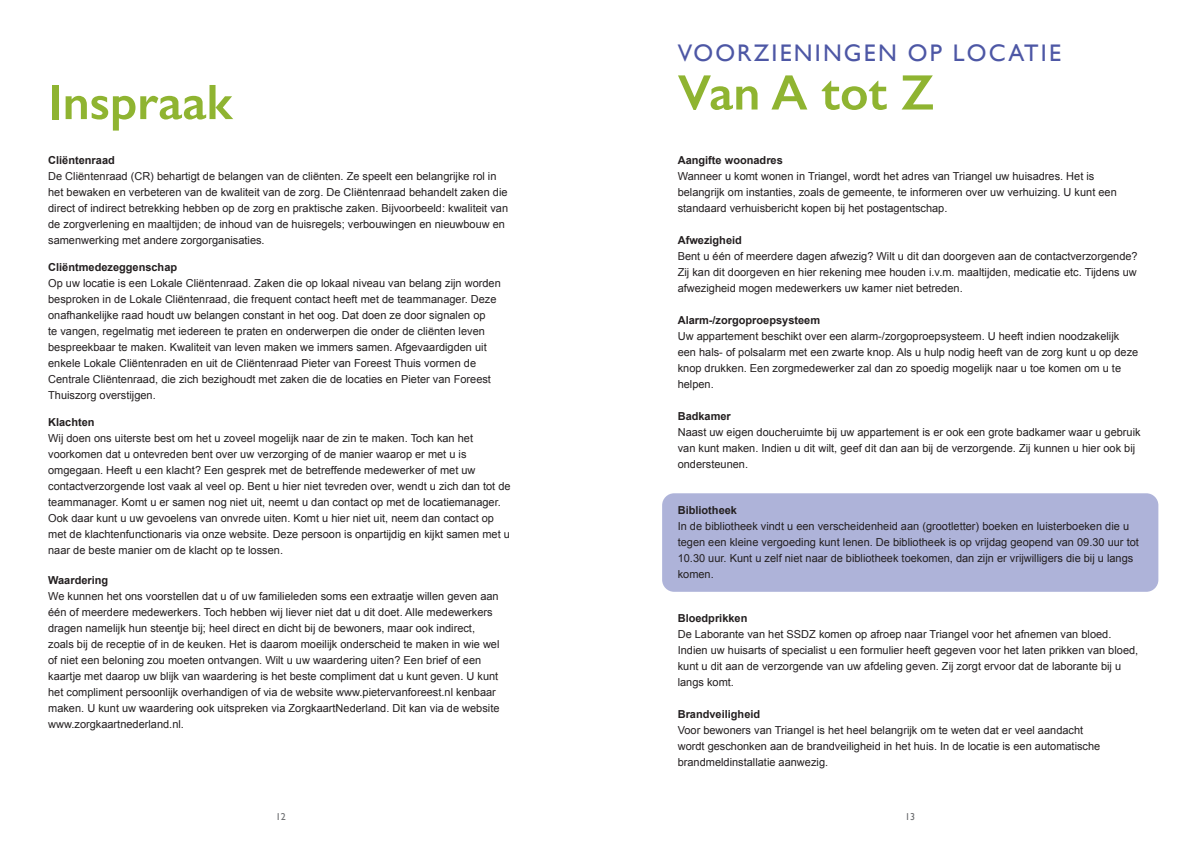
<style>
.page{position:relative;width:1191px;height:842px;background:#fff}
.page>*{position:absolute;margin:0;border:0;box-sizing:border-box;transform-origin:0 0}
.Kop_3{font:600 50px "Gill Sans";color:#8fb431}
.Kop_3-2{font:24px "Gill Sans";letter-spacing:.09em;color:#4d57a5}
.body{font:11px/16px "Arial";color:#231f20}
.Kop_3-3{font:11px/16px "Arial";color:#231f20}
.Kop_3-4{font:700 11px "Arial";color:#231f20}
.body-2{font:700 11px "Arial";color:#231f20}
.t1{font:10px "Gill Sans";color:#6c6d70}
</style>
<div class="page">
<div style="left:662px;top:493px;width:496px;height:99px;background:#aeb3d9;border-radius:12px"></div>
<p class="Kop_3-2" style="left:677px;top:38px;width:385px">VOORZIENINGEN OP LOCATIE</p>
<p class="Kop_3" style="left:48px;top:72px;width:186px">Inspraak</p>
<p class="Kop_3" style="left:677px;top:62px;width:258px">Van A tot Z</p>
<p class="body-2" style="left:677px;top:153px;width:107px">Aangifte woonadres</p>
<p class="body" style="left:677px;top:168px;width:440px">Wanneer u komt wonen in Triangel, wordt het adres van Triangel uw huisadres. Het is belangrijk om instanties, zoals de gemeente, te informeren over uw verhuizing. U kunt een standaard verhuisbericht kopen bij het postagentschap.</p>
<p class="body-2" style="left:677px;top:233px;width:66px">Afwezigheid</p>
<p class="body" style="left:677px;top:248px;width:461px;text-align:justify">Bent u één of meerdere dagen afwezig? Wilt u dit dan doorgeven aan de contactverzorgende?<br>Zij kan dit doorgeven en hier rekening mee houden i.v.m. maaltijden, medicatie etc. Tijdens uw afwezigheid mogen medewerkers uw kamer niet betreden.</p>
<p class="body-2" style="left:677px;top:313px;width:144px">Alarm-/zorgoproepsysteem</p>
<p class="body" style="left:677px;top:328px;width:462px">Uw appartement beschikt over een alarm-/zorgoproepsysteem. U heeft indien noodzakelijk een hals- of polsalarm met een zwarte knop. Als u hulp nodig heeft van de zorg kunt u op deze knop drukken. Een zorgmedewerker zal dan zo spoedig mogelijk naar u toe komen om u te helpen.</p>
<p class="body-2" style="left:677px;top:409px;width:55px">Badkamer</p>
<p class="body" style="left:677px;top:424px;width:464px">Naast uw eigen doucheruimte bij uw appartement is er ook een grote badkamer waar u gebruik van kunt maken. Indien u dit wilt, geef dit dan aan bij de verzorgende. Zij kunnen u hier ook bij ondersteunen.</p>
<p class="Kop_3-4" style="left:677px;top:503px;width:61px">Bibliotheek</p>
<p class="body" style="left:677px;top:518px;width:463px">In de bibliotheek vindt u een verscheidenheid aan (grootletter) boeken en luisterboeken die u tegen een kleine vergoeding kunt lenen. De bibliotheek is op vrijdag geopend van 09.30 uur tot 10.30 uur. Kunt u zelf niet naar de bibliotheek toekomen, dan zijn er vrijwilligers die bij u langs komen.</p>
<p class="Kop_3-4" style="left:677px;top:611px;width:71px">Bloedprikken</p>
<p class="body" style="left:677px;top:626px;width:462px">De Laborante van het SSDZ komen op afroep naar Triangel voor het afnemen van bloed.<br>Indien uw huisarts of specialist u een formulier heeft gegeven voor het laten prikken van bloed, kunt u dit aan de verzorgende van uw afdeling geven. Zij zorgt ervoor dat de laborante bij u langs komt.</p>
<p class="Kop_3-4" style="left:677px;top:707px;width:84px">Brandveiligheid</p>
<p class="Kop_3-3" style="left:677px;top:722px;width:424px">Voor bewoners van Triangel is het heel belangrijk om te weten dat er veel aandacht wordt geschonken aan de brandveiligheid in het huis. In de locatie is een automatische brandmeldinstallatie aanwezig.</p>
<p class="body-2" style="left:48px;top:153px;width:68px">Cliëntenraad</p>
<p class="body" style="left:48px;top:168px;width:461px">De Cliëntenraad (CR) behartigt de belangen van de cliënten. Ze speelt een belangrijke rol in het bewaken en verbeteren van de kwaliteit van de zorg. De Cliëntenraad behandelt zaken die direct of indirect betrekking hebben op de zorg en praktische zaken. Bijvoorbeeld: kwaliteit van de zorgverlening en maaltijden; de inhoud van de huisregels; verbouwingen en nieuwbouw en samenwerking met andere zorgorganisaties.</p>
<p class="Kop_3-4" style="left:48px;top:260px;width:130px">Cliëntmedezeggenschap</p>
<p class="body" style="left:48px;top:275px;width:454px">Op uw locatie is een Lokale Cliëntenraad. Zaken die op lokaal niveau van belang zijn worden besproken in de Lokale Cliëntenraad, die frequent contact heeft met de teammanager. Deze onafhankelijke raad houdt uw belangen constant in het oog. Dat doen ze door signalen op<br>te vangen, regelmatig met iedereen te praten en onderwerpen die onder de cliënten leven bespreekbaar te maken. Kwaliteit van leven maken we immers samen. Afgevaardigden uit enkele Lokale Cliëntenraden en uit de Cliëntenraad Pieter van Foreest Thuis vormen de Centrale Cliëntenraad, die zich bezighoudt met zaken die de locaties en Pieter van Foreest Thuiszorg overstijgen.</p>
<p class="Kop_3-4" style="left:48px;top:415px;width:48px">Klachten</p>
<p class="body" style="left:48px;top:430px;width:464px">Wij doen ons uiterste best om het u zoveel mogelijk naar de zin te maken. Toch kan het voorkomen dat u ontevreden bent over uw verzorging of de manier waarop er met u is omgegaan. Heeft u een klacht? Een gesprek met de betreffende medewerker of met uw contactverzorgende lost vaak al veel op. Bent u hier niet tevreden over, wendt u zich dan tot de teammanager. Komt u er samen nog niet uit, neemt u dan contact op met de locatiemanager.<br>Ook daar kunt u uw gevoelens van onvrede uiten. Komt u hier niet uit, neem dan contact op met de klachtenfunctionaris via onze website. Deze persoon is onpartijdig en kijkt samen met u naar de beste manier om de klacht op te lossen.</p>
<p class="Kop_3-4" style="left:48px;top:573px;width:62px">Waardering</p>
<p class="body" style="left:48px;top:588px;width:453px">We kunnen het ons voorstellen dat u of uw familieleden soms een extraatje willen geven aan één of meerdere medewerkers. Toch hebben wij liever niet dat u dit doet. Alle medewerkers dragen namelijk hun steentje bij; heel direct en dicht bij de bewoners, maar ook indirect, zoals bij de receptie of in de keuken. Het is daarom moeilijk onderscheid te maken in wie wel of niet een beloning zou moeten ontvangen. Wilt u uw waardering uiten? Een brief of een kaartje met daarop uw blijk van waardering is het beste compliment dat u kunt geven. U kunt het compliment persoonlijk overhandigen of via de website www.pietervanforeest.nl kenbaar maken. U kunt uw waardering ook uitspreken via ZorgkaartNederland. Dit kan via de website www.zorgkaartnederland.nl.</p>
<p class="t1" style="left:276px;top:810px;width:11px">12</p>
<p class="t1" style="left:905px;top:810px;width:11px">13</p>
</div>
